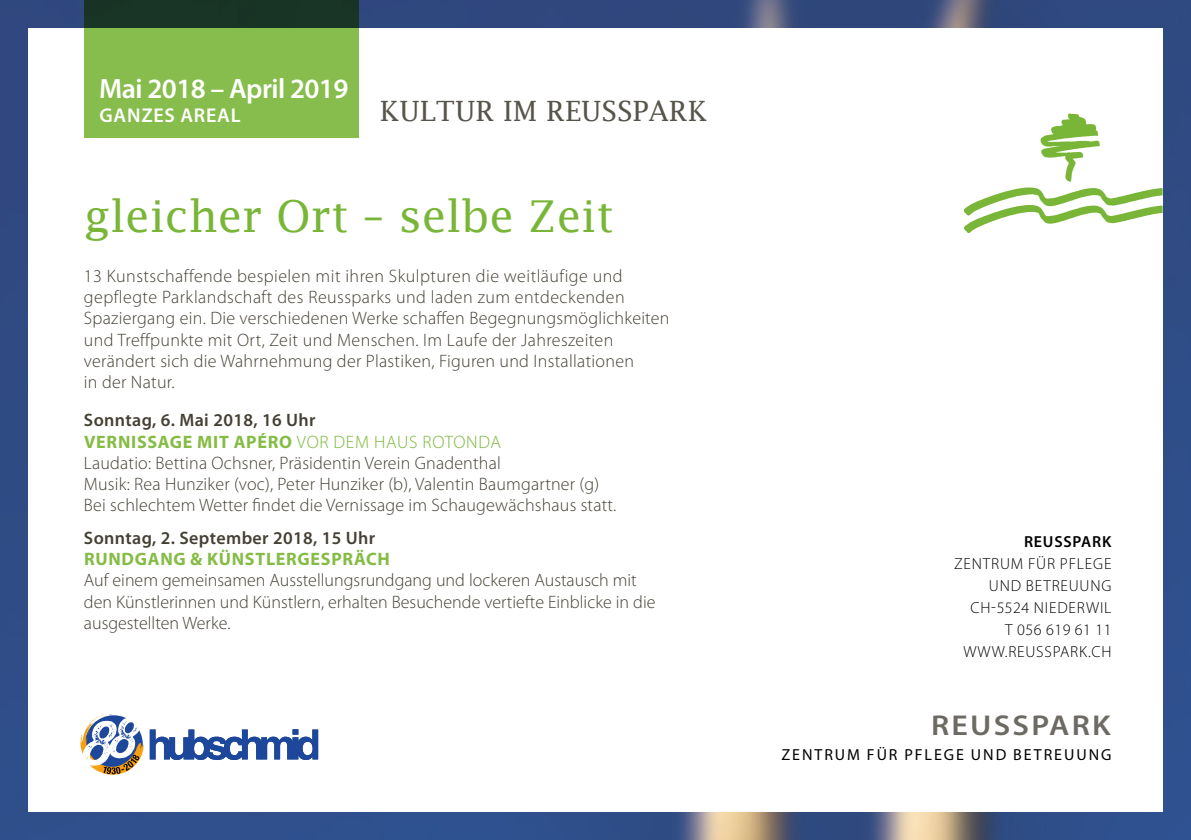
<style>
.page{position:relative;width:1191px;height:840px;background:#fff}
.page>*{position:absolute;margin:0;border:0;box-sizing:border-box;transform-origin:0 0}
.t1{font:44px "Lucida Fax";color:#79b638}
.t2{font:600 28.8px "Myriad Pro";letter-spacing:.07em;color:#6d6a63;scale:1.11 1}
.t3{font:28px "Lucida Fax";color:#57544b}
.t4{font:600 28px "Myriad Pro";letter-spacing:-.02em;color:#fff}
.t5{font:600 20px "Myriad Pro";letter-spacing:.04em;color:#fff}
.t6{font:300 18px/21.2px "Myriad Pro";letter-spacing:.01em;color:#454034}
.t7{font:600 18px "Myriad Pro";letter-spacing:.02em;color:#454034}
.t8{font:700 18px "Myriad Pro";letter-spacing:.04em;color:#85bc45}
.t9{font:300 16px/22px "Myriad Pro";letter-spacing:.05em;color:#000;text-align:right}
.t10{font:16px "Myriad Pro";letter-spacing:.12em;color:#000}
.t11{font:600 16px "Myriad Pro";letter-spacing:.05em;color:#000}
.s1{font-weight:600}
.s2{font-weight:700;color:#85bc45}
.s3{color:#79b638}
</style>
<div class="page">
<img style="left:0;top:0;width:1191px;height:839px">
<div style="left:28px;top:28px;width:1134px;height:783px;background:#fff"></div>
<svg style="left:84px;top:0;width:274px;height:137px;background:#6fa143"></svg>
<svg style="left:963px;top:113px;width:199px;height:120px"></svg>
<svg style="left:150px;top:729px;width:168px;height:30px"></svg>
<svg style="left:80px;top:713px;width:64px;height:62px"></svg>
<h3 class="t4" style="left:99px;top:70px;width:251px">Mai 2018 – April 2019</h3>
<p class="t5" style="left:99px;top:102px;width:143px">GANZES AREAL</p>
<h3 class="t3" style="left:380px;top:95px;width:328px">KULTUR IM REUSSPARK</h3>
<h1 class="t1" style="left:84px;top:191px;width:531px">gleicher Ort – selbe Zeit</h1>
<p class="t6" style="left:84px;top:265px;width:587px">13 Kunstschaffende bespielen mit ihren Skulpturen die weitläufige und gepflegte Parklandschaft des Reussparks und laden zum entdeckenden Spaziergang ein. Die verschiedenen Werke schaffen Begegnungsmöglichkeiten und Treffpunkte mit Ort, Zeit und Menschen. Im Laufe der Jahreszeiten verändert sich die Wahrnehmung der Plastiken, Figuren und Installationen<br>in der Natur.</p>
<p class="t6" style="left:84px;top:409px;width:534px"><span class="s1">Sonntag, 6. Mai 2018, 16 Uhr<br></span><span class="s2">VERNISSAGE MIT APÉRO</span> <span class="s3">VOR DEM HAUS ROTONDA<br></span>Laudatio: Bettina Ochsner, Präsidentin Verein Gnadenthal<br>Musik: Rea Hunziker (voc), Peter Hunziker (b), Valentin Baumgartner (g)<br>Bei schlechtem Wetter findet die Vernissage im Schaugewächshaus statt.</p>
<p class="t7" style="left:84px;top:526px;width:293px">Sonntag, 2. September 2018, 15 Uhr</p>
<p class="t8" style="left:84px;top:547px;width:307px">RUNDGANG &amp; KÜNSTLERGESPRÄCH</p>
<p class="t6" style="left:84px;top:569px;width:573px">Auf einem gemeinsamen Ausstellungsrundgang und lockeren Austausch mit den Künstlerinnen und Künstlern, erhalten Besuchende vertiefte Einblicke in die ausgestellten Werke.</p>
<p class="t11" style="left:1024px;top:531px;width:89px">REUSSPARK</p>
<p class="t9" style="left:954px;top:552px;width:159px">ZENTRUM FÜR PFLEGE<br>UND BETREUUNG<br>CH-5524 NIEDERWIL<br>T 056 619 61 11<br>WWW.REUSSPARK.CH</p>
<h2 class="t2" style="left:931px;top:706px;width:163px">REUSSPARK</h2>
<p class="t10" style="left:781px;top:744px;width:331px">ZENTRUM FÜR PFLEGE UND BETREUUNG</p>
</div>
